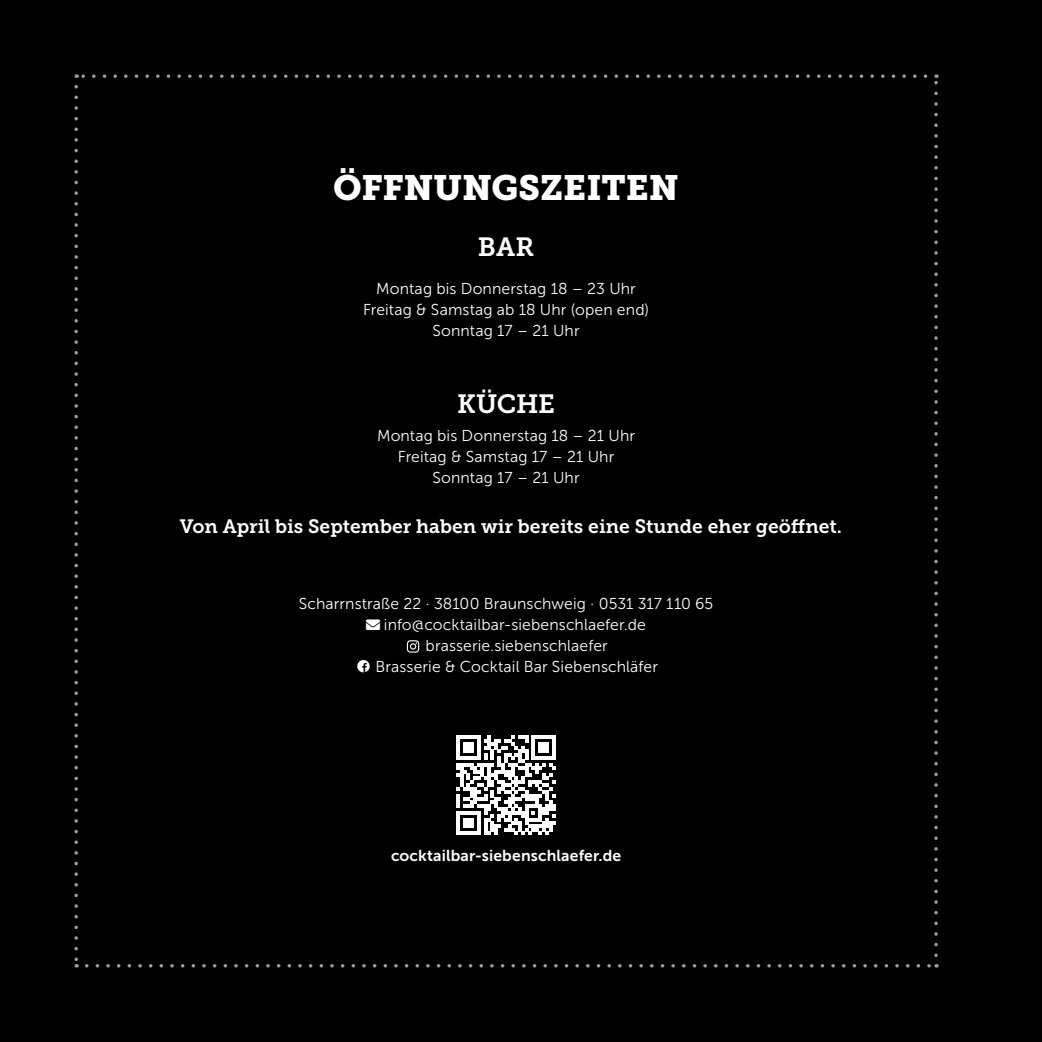
<style>
.page{position:relative;width:1042px;height:1042px;background:#000}
.page>*{position:absolute;margin:0;border:0;box-sizing:border-box;transform-origin:0 0}
.t1{font:35px "Museo Slab 900";letter-spacing:-.005em;color:#fff}
.t2{font:26.25px "Museo Slab 700";letter-spacing:-.005em;color:#fff}
.t3{font:19.25px "Museo Slab 700";color:#fff}
.t4{font:15.75px/21px "Museo Sans 300";letter-spacing:.01em;color:#fff;text-align:center}
.t5{font:15.75px "Museo Sans 700";letter-spacing:.01em;color:#fff}
</style>
<div class="page">
<svg style="left:74px;top:87px;width:4px;height:880px"></svg>
<svg style="left:87px;top:964px;width:850px;height:3px"></svg>
<svg style="left:934px;top:74px;width:4px;height:881px"></svg>
<svg style="left:76px;top:74px;width:849px;height:4px"></svg>
<svg style="left:456px;top:735px;width:100px;height:100px"></svg>
<svg style="left:357px;top:660px;width:13px;height:12px"></svg>
<svg style="left:407px;top:640px;width:12px;height:12px"></svg>
<h1 class="t1" style="left:333px;top:167px;width:347px">ÖFFNUNGSZEITEN</h1>
<h2 class="t2" style="left:478px;top:232px;width:58px">BAR</h2>
<p class="t4" style="left:363px;top:278px;width:288px">Montag bis Donnerstag 18 – 23 Uhr<br>Freitag &amp; Samstag ab 18 Uhr (open end)<br>Sonntag 17 – 21 Uhr</p>
<h2 class="t2" style="left:457px;top:389px;width:99px">KÜCHE</h2>
<p class="t4" style="left:377px;top:425px;width:260px">Montag bis Donnerstag 18 – 21 Uhr<br>Freitag &amp; Samstag 17 – 21 Uhr<br>Sonntag 17 – 21 Uhr</p>
<p class="t3" style="left:180px;top:516px;width:664px">Von April bis September haben wir bereits eine Stunde eher geöffnet.</p>
<p class="t4" style="left:299px;top:593px;width:416px">Scharrnstraße 22 · 38100 Braunschweig · 0531 317 110 65</p>
<p class="t4" style="left:366px;top:614px;width:281px">■❖●□ info@cocktailbar-siebenschlaefer.de</p>
<p class="t4" style="left:425px;top:635px;width:184px">brasserie.siebenschlaefer</p>
<p class="t4" style="left:375px;top:656px;width:284px">Brasserie &amp; Cocktail Bar Siebenschläfer</p>
<p class="t5" style="left:391px;top:847px;width:232px">cocktailbar-siebenschlaefer.de</p>
</div>
